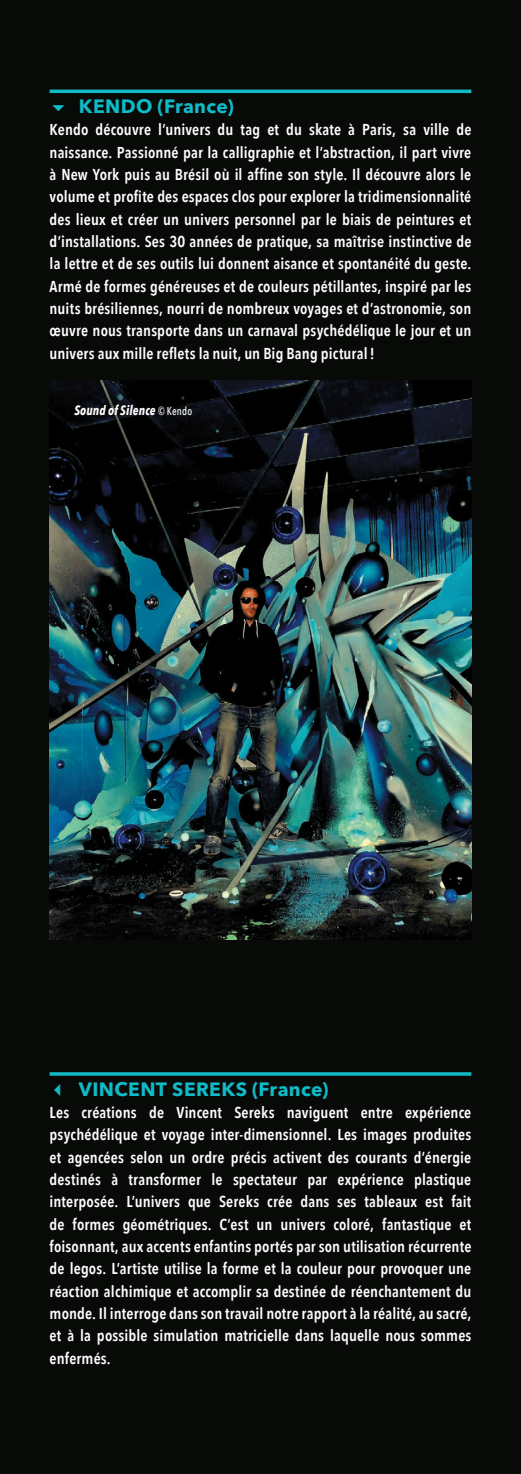
<style>
.page{position:relative;width:521px;height:1474px;background:#fff}
.page>*{position:absolute;margin:0;border:0;box-sizing:border-box;transform-origin:0 0}
.t1{font:700 19.25px "Avenir Next";letter-spacing:.02em;color:#0fbbc7}
.t2{font:600 15.75px/22.4px "Avenir Next Condensed";letter-spacing:.01em;color:#fff;text-align:justify}
.t3{font:italic 700 13.47px "Avenir Next Condensed";letter-spacing:.015em;color:#fff;scale:.91 1}
.s1{font-weight:500;font-style:normal;font-size:11.55px}
</style>
<div class="page">
<div style="left:0;top:0;width:521px;height:1473px;background:#080a08"></div>
<img style="left:50px;top:381px;width:421px;height:558px">
<hr style="left:50px;top:90px;width:421px;height:3px;background:#0fbbc7">
<hr style="left:50px;top:1072px;width:421px;height:3px;background:#0fbbc7">
<p class="t1" style="left:79px;top:89px;width:156px">KENDO (France)</p>
<p class="t2" style="left:50px;top:118px;width:423px">Kendo découvre l’univers du tag et du skate à Paris, sa ville de naissance. Passionné par la calligraphie et l’abstraction, il part vivre à New York puis au Brésil où il affine son style. Il découvre alors le volume et profite des espaces clos pour explorer la tridimensionnalité des lieux et créer un univers personnel par le biais de peintures et d’installations. Ses 30 années de pratique, sa maîtrise instinctive de la lettre et de ses outils lui donnent aisance et spontanéité du geste.<br>Armé de formes généreuses et de couleurs pétillantes, inspiré par les nuits brésiliennes, nourri de nombreux voyages et d’astronomie, son œuvre nous transporte dans un carnaval psychédélique le jour et un univers aux mille reflets la nuit, un Big Bang pictural!</p>
<p class="t3" style="left:74px;top:402px;width:131px">Sound of Silence <span class="s1">© Kendo</span></p>
<p class="t1" style="left:50px;top:1072px;width:280px">✓ VINCENT SEREKS (France)</p>
<p class="t2" style="left:50px;top:1100px;width:423px">Les créations de Vincent Sereks naviguent entre expérience psychédélique et voyage inter-dimensionnel. Les images produites et agencées selon un ordre précis activent des courants d’énergie destinés à transformer le spectateur par expérience plastique interposée. L’univers que Sereks crée dans ses tableaux est fait de formes géométriques. C’est un univers coloré, fantastique et foisonnant, aux accents enfantins portés par son utilisation récurrente de legos. L’artiste utilise la forme et la couleur pour provoquer une réaction alchimique et accomplir sa destinée de réenchantement du monde. Il interroge dans son travail notre rapport à la réalité, au sacré, et à la possible simulation matricielle dans laquelle nous sommes enfermés.</p>
</div>
